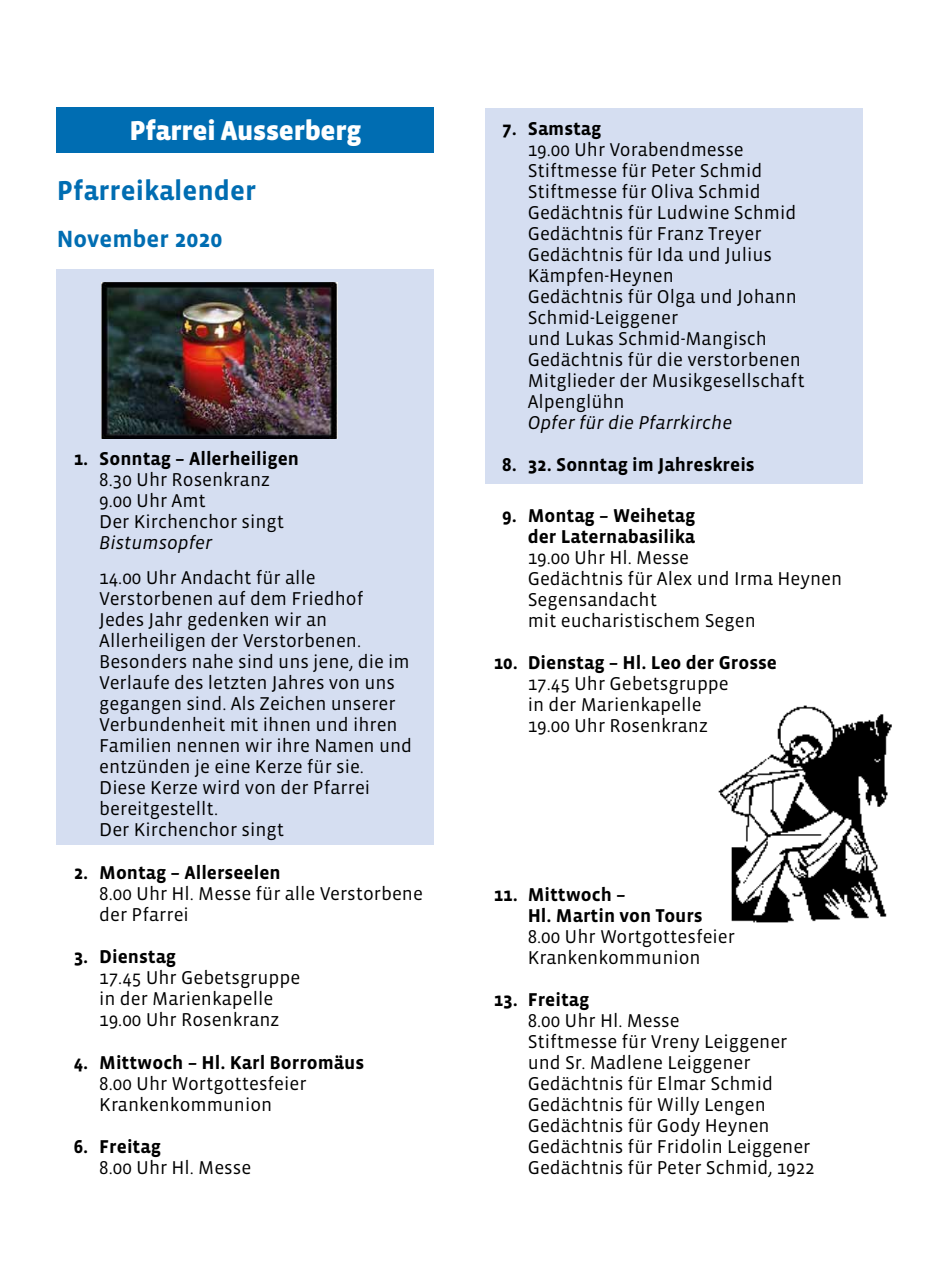
<style>
.page{position:relative;width:942px;height:1276px;background:#fff}
.page>*{position:absolute;margin:0;border:0;box-sizing:border-box;transform-origin:0 0}
.t1{font:900 28px "Vista Sans";letter-spacing:-.01em;color:#fff}
.t2{font:700 28px "Vista Sans";color:#006db2}
.t3{font:700 24px "Vista Sans";color:#006db2}
.t4{font:19px/21px "Vista Sans";color:#000}
.t5{font:700 19px/21px "Vista Sans";color:#000;text-align:right}
.t6{font:italic 19px "Vista Sans";color:#000}
</style>
<div class="page">
<div style="left:57px;top:269px;width:377px;height:576px;background:#d5def1"></div>
<div style="left:485px;top:108px;width:377px;height:376px;background:#d5def1"></div>
<div style="left:57px;top:108px;width:377px;height:45px;background:#006db2"></div>
<img style="left:101px;top:283px;width:236px;height:155px">
<img style="left:718px;top:705px;width:174px;height:218px">
<h1 class="t1" style="left:129px;top:116px;width:233px">Pfarrei Ausserberg</h1>
<h1 class="t2" style="left:57px;top:176px;width:201px">Pfarreikalender</h1>
<p class="t3" style="left:57px;top:226px;width:167px">November 2020</p>
<p class="t5" style="left:74px;top:449px;width:227px">1. Sonntag – Allerheiligen</p>
<p class="t4" style="left:99px;top:470px;width:186px">8.30 Uhr Rosenkranz<br>9.00 Uhr Amt<br>Der Kirchenchor singt</p>
<p class="t6" style="left:99px;top:533px;width:114px">Bistumsopfer</p>
<p class="t4" style="left:99px;top:568px;width:314px">14.00 Uhr Andacht für alle<br>Verstorbenen auf dem Friedhof<br>Jedes Jahr gedenken wir an<br>Allerheiligen der Verstorbenen.<br>Besonders nahe sind uns jene, die im<br>Verlaufe des letzten Jahres von uns gegangen sind. Als Zeichen unserer<br>Verbundenheit mit ihnen und ihren<br>Familien nennen wir ihre Namen und entzünden je eine Kerze für sie.<br>Diese Kerze wird von der Pfarrei bereitgestellt.<br>Der Kirchenchor singt</p>
<p class="t5" style="left:74px;top:862px;width:208px">2. Montag – Allerseelen</p>
<p class="t4" style="left:99px;top:883px;width:325px">8.00 Uhr Hl. Messe für alle Verstorbene der Pfarrei</p>
<p class="t5" style="left:74px;top:946px;width:104px">3. Dienstag</p>
<p class="t4" style="left:99px;top:968px;width:202px">17.45 Uhr Gebetsgruppe in der Marienkapelle<br>19.00 Uhr Rosenkranz</p>
<p class="t5" style="left:74px;top:1052px;width:292px">4. Mittwoch – Hl. Karl Borromäus</p>
<p class="t4" style="left:99px;top:1073px;width:209px">8.00 Uhr Wortgottesfeier<br>Krankenkommunion</p>
<p class="t5" style="left:74px;top:1136px;width:89px">6. Freitag</p>
<p class="t4" style="left:99px;top:1157px;width:153px">8.00 Uhr Hl. Messe</p>
<p class="t5" style="left:502px;top:119px;width:101px">7. Samstag</p>
<p class="t4" style="left:527px;top:140px;width:278px">19.00 Uhr Vorabendmesse<br>Stiftmesse für Peter Schmid<br>Stiftmesse für Oliva Schmid<br>Gedächtnis für Ludwine Schmid<br>Gedächtnis für Franz Treyer<br>Gedächtnis für Ida und Julius<br>Kämpfen-Heynen<br>Gedächtnis für Olga und Johann<br>Schmid-Leiggener<br>und Lukas Schmid-Mangisch<br>Gedächtnis für die verstorbenen<br>Mitglieder der Musikgesellschaft<br>Alpenglühn</p>
<p class="t6" style="left:527px;top:413px;width:206px">Opfer für die Pfarrkirche</p>
<p class="t5" style="left:502px;top:455px;width:254px">8. 32. Sonntag im Jahreskreis</p>
<p class="t5" style="left:502px;top:506px;width:195px">9. Montag – Weihetag der Laternabasilika</p>
<p class="t4" style="left:527px;top:548px;width:316px">19.00 Uhr Hl. Messe<br>Gedächtnis für Alex und Irma Heynen<br>Segensandacht<br>mit eucharistischem Segen</p>
<p class="t5" style="left:493px;top:653px;width:285px">10. Dienstag – Hl. Leo der Grosse</p>
<p class="t4" style="left:527px;top:674px;width:202px">17.45 Uhr Gebetsgruppe in der Marienkapelle<br>19.00 Uhr Rosenkranz</p>
<p class="t5" style="left:527px;top:884px;width:176px;text-align:left;text-indent:-34px">11. Mittwoch –<br>Hl. Martin von Tours</p>
<p class="t4" style="left:527px;top:926px;width:209px">8.00 Uhr Wortgottesfeier<br>Krankenkommunion</p>
<p class="t5" style="left:493px;top:989px;width:97px">13. Freitag</p>
<p class="t4" style="left:527px;top:1010px;width:288px">8.00 Uhr Hl. Messe<br>Stiftmesse für Vreny Leiggener und Sr. Madlene Leiggener<br>Gedächtnis für Elmar Schmid<br>Gedächtnis für Willy Lengen<br>Gedächtnis für Gody Heynen<br>Gedächtnis für Fridolin Leiggener<br>Gedächtnis für Peter Schmid, 1922</p>
</div>
